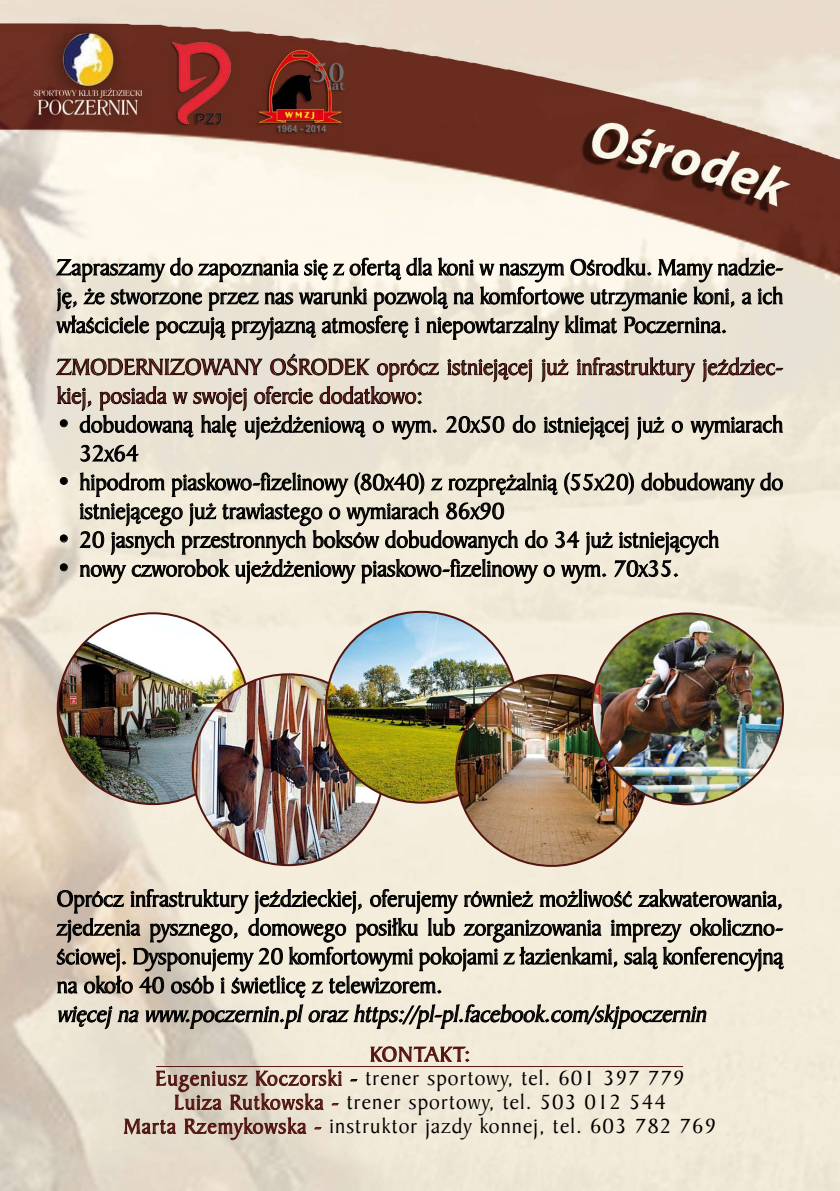
<style>
.page{position:relative;width:840px;height:1191px;background:#fff}
.page>*{position:absolute;margin:0;border:0;box-sizing:border-box;transform-origin:0 0}
.t1{font:24px/28.8px "Baker Signet EU";color:#000;text-align:justify}
.t2{font:24px/28.8px "Baker Signet EU";color:#531510}
.t3{font:italic 24px "Baker Signet EU";color:#000}
.t4{font:22px/24px "Baker Signet EU";letter-spacing:.05em;color:#000;text-align:center}
.s1{color:#531510}
</style>
<div class="page">
<img style="left:0;top:0;width:839px;height:1191px">
<svg style="left:55px;top:257px;width:728px;height:83px;background:#c0baae"></svg>
<svg style="left:446px;top:359px;width:86px;height:23px;background:#a9a497"></svg>
<svg style="left:541px;top:359px;width:27px;height:23px"></svg>
<svg style="left:575px;top:357px;width:120px;height:25px;background:#b2aca1"></svg>
<svg style="left:702px;top:357px;width:81px;height:25px;background:#b2ada3"></svg>
<svg style="left:445px;top:415px;width:59px;height:18px"></svg>
<svg style="left:512px;top:415px;width:23px;height:18px"></svg>
<svg style="left:542px;top:416px;width:86px;height:24px;background:#aba59a"></svg>
<svg style="left:636px;top:416px;width:28px;height:24px"></svg>
<svg style="left:671px;top:420px;width:11px;height:13px"></svg>
<svg style="left:689px;top:415px;width:94px;height:25px;background:#b6b0a3"></svg>
<svg style="left:55px;top:353px;width:384px;height:109px;background:#c3bdb0"></svg>
<svg style="left:60px;top:477px;width:8px;height:8px"></svg>
<svg style="left:60px;top:534px;width:8px;height:8px"></svg>
<svg style="left:78px;top:471px;width:704px;height:113px;background:#c9c3b5"></svg>
<svg style="left:60px;top:563px;width:8px;height:8px"></svg>
<svg style="left:55px;top:889px;width:729px;height:109px;background:#c4bdae"></svg>
<svg style="left:57px;top:1004px;width:82px;height:25px;background:#b4aea1"></svg>
<svg style="left:145px;top:1004px;width:561px;height:25px;background:#b8b2a4"></svg>
<svg style="left:368px;top:1045px;width:102px;height:23px;background:#ccb8a9"></svg>
<svg style="left:350px;top:1078px;width:8px;height:3px"></svg>
<svg style="left:155px;top:1069px;width:188px;height:41px;background:#c1ada0"></svg>
<svg style="left:123px;top:1117px;width:54px;height:74px;background:#d9cbbc"></svg>
<svg style="left:184px;top:1117px;width:123px;height:23px;background:#bba699"></svg>
<svg style="left:314px;top:1126px;width:8px;height:3px"></svg>
<img style="left:58px;top:613px;width:190px;height:191px;border-radius:95px">
<img style="left:193px;top:674px;width:190px;height:191px;border-radius:95px">
<img style="left:326px;top:612px;width:190px;height:190px;border-radius:95px">
<img style="left:456px;top:675px;width:191px;height:191px;border-radius:95px">
<img style="left:591px;top:613px;width:191px;height:191px;border-radius:95px">
<hr style="left:156px;top:1066px;width:526px;height:1px;background:#531510">
<p class="t1" style="left:57px;top:253px;width:727px">Zapraszamy do zapoznania się z ofertą dla koni w naszym Ośrodku. Mamy nadzie&shy;ję, że stworzone przez nas warunki pozwolą na komfortowe utrzymanie koni, a ich właściciele poczują przyjazną atmosferę i niepowtarzalny klimat Poczernina.</p>
<p class="t2" style="left:57px;top:353px;width:30px">Zmodernizowanyośrodek</p>
<p class="t2" style="left:57px;top:353px;width:727px;text-indent:320px">oprócz istniejącej już infrastruktury jeździec&shy;kiej, posiada w swojej ofercie dodatkowo:</p>
<p class="t1" style="left:79px;top:410px;width:704px;text-indent:-23px">• dobudowaną halę ujeżdżeniową o wym. 20x50 do istniejącej już o wymiarach<br>32x64</p>
<p class="t1" style="left:79px;top:468px;width:705px;text-indent:-23px">• hipodrom piaskowo-fizelinowy (80x40) z rozprężalnią (55x20) dobudowany do istniejącego już trawiastego o wymiarach 86x90</p>
<p class="t1" style="left:57px;top:525px;width:663px">• 20 jasnych przestronnych boksów dobudowanych do 34 już istniejących</p>
<p class="t1" style="left:57px;top:554px;width:623px">• nowy czworobok ujeżdżeniowy piaskowo-fizelinowy o wym. 70x35.</p>
<p class="t1" style="left:57px;top:884px;width:727px">Oprócz infrastruktury jeździeckiej, oferujemy również możliwość zakwaterowania, zjedzenia pysznego, domowego posiłku lub zorganizowania imprezy okoliczno&shy;ściowej. Dysponujemy 20 komfortowymi pokojami z łazienkami, salą konferencyjną na około 40 osób i świetlicę z telewizorem.</p>
<p class="t3" style="left:57px;top:999px;width:655px">więcej na www.poczernin.pl oraz https://pl-pl.facebook.com/skjpoczernin</p>
<p class="t4" style="left:124px;top:1042px;width:593px"><span class="s1">KONTAKT:<br>Eugeniusz Koczorski</span> - trener sportowy, tel. 601 397 779<br><span class="s1">Luiza Rutkowska -</span> trener sportowy, tel. 503 012 544<br><span class="s1">Marta Rzemykowska -</span> instruktor jazdy konnej, tel. 603 782 769</p>
</div>
